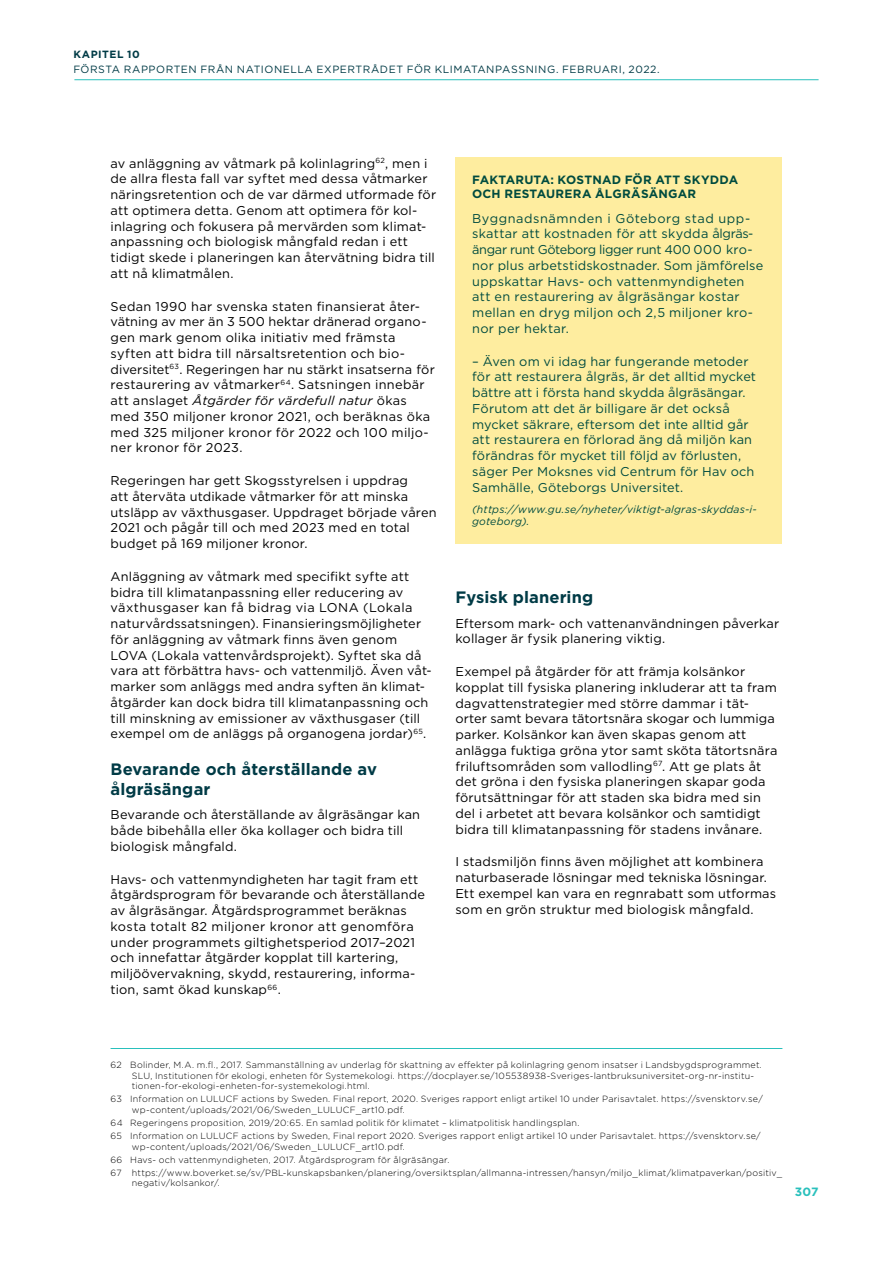
<style>
.page{position:relative;width:893px;height:1263px;background:#fff}
.page>*{position:absolute;margin:0;border:0;box-sizing:border-box;transform-origin:0 0}
.t1{font:700 16.5px/19.8px "Gotham";letter-spacing:.005em;color:#003b46}
.t2{font:12.75px/15.8px "Gotham";letter-spacing:.015em;color:#000}
.t3{font:12.75px/15.8px "Gotham";letter-spacing:.015em;color:#004b3f}
.t4{font:700 12px/14.4px "Gotham";letter-spacing:.02em;color:#004b3f}
.t5{font:700 12px "Gotham";color:#29c0bc}
.t6{font:10.5px "Gotham";letter-spacing:.05em;color:#003b46}
.t7{font:italic 10.5px/12.6px "Gotham";letter-spacing:.015em;color:#004b3f}
.t8{font:700 10.5px "Gotham";letter-spacing:.05em;color:#003b46}
.t9{font:300 9px/10.8px "Gotham";letter-spacing:.025em;color:#000}
.s1{font-style:italic}
</style>
<div class="page">
<hr style="left:74px;top:79px;width:745px;height:1px;background:#29c0bc">
<hr style="left:111px;top:1048px;width:671px;height:1px;background:#29c0bc">
<div style="left:455px;top:157px;width:326px;height:386px;background:#feed9f"></div>
<p class="t8" style="left:73px;top:47px;width:68px">KAPITEL 10</p>
<p class="t6" style="left:73px;top:63px;width:588px">FÖRSTA RAPPORTEN FRÅN NATIONELLA EXPERTRÅDET FÖR KLIMATANPASSNING. FEBRUARI, 2022.</p>
<p class="t2" style="left:111px;top:155px;width:327px">av anläggning av våtmark på kolinlagring<sup>62</sup>, men i de allra flesta fall var syftet med dessa våtmarker näringsretention och de var därmed utformade för att optimera detta. Genom att optimera för kol&shy;inlagring och fokusera på mervärden som klimat&shy;anpassning och biologisk mångfald redan i ett tidigt skede i planeringen kan återvätning bidra till att nå klimatmålen.</p>
<p class="t2" style="left:111px;top:298px;width:326px">Sedan 1990 har svenska staten finansierat åter&shy;vätning av mer än 3 500 hektar dränerad organo&shy;gen mark genom olika initiativ med främsta syften att bidra till närsaltsretention och bio&shy;diversitet<sup>63</sup>. Regeringen har nu stärkt insatserna för restaurering av våtmarker<sup>64</sup>. Satsningen innebär att anslaget <span class="s1">Åtgärder för värdefull natur</span> ökas med 350 miljoner kronor 2021, och beräknas öka med 325 miljoner kronor för 2022 och 100 miljo&shy;ner kronor för 2023.</p>
<p class="t2" style="left:111px;top:472px;width:328px">Regeringen har gett Skogsstyrelsen i uppdrag<br>att återväta utdikade våtmarker för att minska utsläpp av växthusgaser. Uppdraget började våren 2021 och pågår till och med 2023 med en total budget på 169 miljoner kronor.</p>
<p class="t2" style="left:111px;top:568px;width:323px">Anläggning av våtmark med specifikt syfte att bidra till klimatanpassning eller reducering av växthusgaser kan få bidrag via LONA (Lokala naturvårdssatsningen). Finansieringsmöjligheter för anläggning av våtmark finns även genom LOVA (Lokala vattenvårdsprojekt). Syftet ska då vara att förbättra havs- och vattenmiljö. Även våt&shy;marker som anläggs med andra syften än klimat&shy;åtgärder kan dock bidra till klimatanpassning och till minskning av emissioner av växthusgaser (till exempel om de anläggs på organogena jordar)<sup>65</sup>.</p>
<p class="t1" style="left:111px;top:759px;width:268px">Bevarande och återställande av ålgräsängar</p>
<p class="t2" style="left:111px;top:807px;width:311px">Bevarande och återställande av ålgräsängar kan både bibehålla eller öka kollager och bidra till biologisk mångfald.</p>
<p class="t2" style="left:111px;top:871px;width:316px">Havs- och vattenmyndigheten har tagit fram ett åtgärdsprogram för bevarande och återställande av ålgräsängar. Åtgärdsprogrammet beräknas kosta totalt 82 miljoner kronor att genomföra under programmets giltighetsperiod 2017–2021 och innefattar åtgärder kopplat till kartering, miljöövervakning, skydd, restaurering, informa&shy;tion, samt ökad kunskap<sup>66</sup>.</p>
<p class="t4" style="left:472px;top:172px;width:268px">FAKTARUTA: KOSTNAD FÖR ATT SKYDDA<br>OCH RESTAURERA ÅLGRÄSÄNGAR</p>
<p class="t3" style="left:472px;top:210px;width:293px">Byggnadsnämnden i Göteborg stad upp&shy;skattar att kostnaden för att skydda ålgräs&shy;ängar runt Göteborg ligger runt 400 000 kro&shy;nor plus arbetstidskostnader. Som jämförelse uppskattar Havs- och vattenmyndigheten att en restaurering av ålgräsängar kostar mellan en dryg miljon och 2,5 miljoner kro&shy;nor per hektar.</p>
<p class="t3" style="left:472px;top:353px;width:285px">– Även om vi idag har fungerande metoder för att restaurera ålgräs, är det alltid mycket bättre att i första hand skydda ålgräsängar.<br>Förutom att det är billigare är det också mycket säkrare, eftersom det inte alltid går att restaurera en förlorad äng då miljön kan förändras för mycket till följd av förlusten, säger Per Moksnes vid Centrum för Hav och Samhälle, Göteborgs Universitet.</p>
<p class="t7" style="left:472px;top:502px;width:286px">(https://www.gu.se/nyheter/viktigt-algras-skyddas-i&shy;goteborg).</p>
<p class="t1" style="left:455px;top:587px;width:139px">Fysisk planering</p>
<p class="t2" style="left:455px;top:615px;width:325px">Eftersom mark- och vattenanvändningen påverkar kollager är fysik planering viktig.</p>
<p class="t2" style="left:455px;top:663px;width:323px">Exempel på åtgärder för att främja kolsänkor kopplat till fysiska planering inkluderar att ta fram dagvattenstrategier med större dammar i tät&shy;orter samt bevara tätortsnära skogar och lummiga parker. Kolsänkor kan även skapas genom att anlägga fuktiga gröna ytor samt sköta tätortsnära friluftsområden som vallodling<sup>67</sup>. Att ge plats åt det gröna i den fysiska planeringen skapar goda förutsättningar för att staden ska bidra med sin del i arbetet att bevara kolsänkor och samtidigt bidra till klimatanpassning för stadens invånare.</p>
<p class="t2" style="left:455px;top:854px;width:322px">I stadsmiljön finns även möjlighet att kombinera naturbaserade lösningar med tekniska lösningar.<br>Ett exempel kan vara en regnrabatt som utformas som en grön struktur med biologisk mångfald.</p>
<p class="t9" style="left:132px;top:1059px;width:632px;text-indent:-21px">62 Bolinder, M.A. m.fl., 2017. Sammanställning av underlag för skattning av effekter på kolinlagring genom insatser i Landsbygdsprogrammet.<br>SLU, Institutionen för ekologi, enheten för Systemekologi. https://docplayer.se/105538938-Sveriges-lantbruksuniversitet-org-nr-institu&shy;tionen-for-ekologi-enheten-for-systemekologi.html.</p>
<p class="t9" style="left:132px;top:1093px;width:633px;text-indent:-21px">63 Information on LULUCF actions by Sweden. Final report, 2020. Sveriges rapport enligt artikel 10 under Parisavtalet. https://svensktorv.se/ wp-content/uploads/2021/06/Sweden_LULUCF_art10.pdf.</p>
<p class="t9" style="left:111px;top:1116px;width:652px;line-height:12.9px">64 Regeringens proposition, 2019/20:65. En samlad politik för klimatet – klimatpolitisk handlingsplan.<br>65 Information on LULUCF actions by Sweden, Final report 2020. Sveriges rapport enligt artikel 10 under Parisavtalet. https://svensktorv.se/</p>
<p class="t9" style="left:111px;top:1140px;width:673px;line-height:12.9px;text-indent:21px">wp-content/uploads/2021/06/Sweden_LULUCF_art10.pdf.<br>66 Havs- och vattenmyndigheten, 2017. Åtgärdsprogram för ålgräsängar.<br>67 https://www.boverket.se/sv/PBL-kunskapsbanken/planering/oversiktsplan/allmanna-intressen/hansyn/miljo_klimat/klimatpaverkan/positiv_</p>
<p class="t9" style="left:132px;top:1177px;width:90px">negativ/kolsankor/.</p>
<p class="t5" style="left:795px;top:1184px;width:25px">307</p>
</div>
